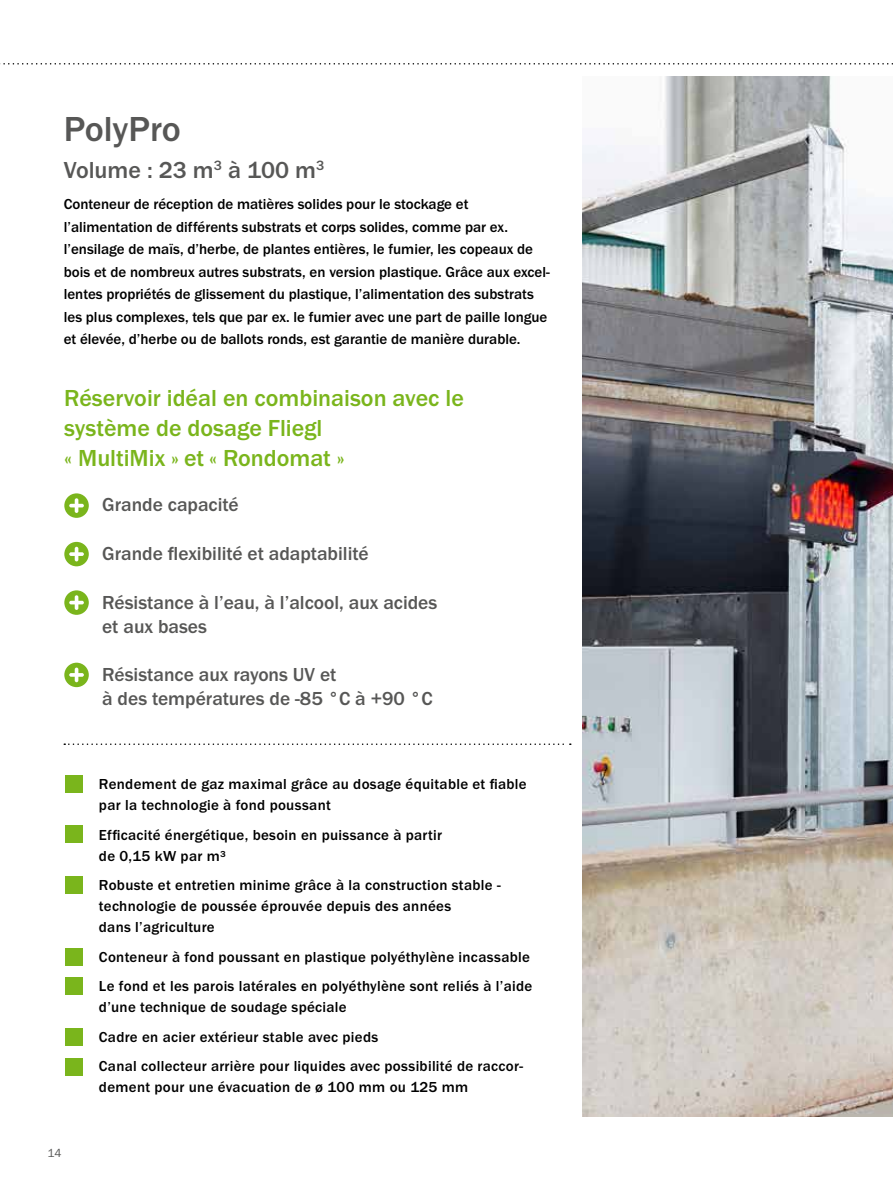
<style>
.page{position:relative;width:893px;height:1191px;background:#fff}
.page>*{position:absolute;margin:0;border:0;box-sizing:border-box;transform-origin:0 0}
.t1{font:500 36px "Franklin Gothic URW";color:#575756}
.t2{font:500 24px/30px "Franklin Gothic URW";color:#7ab51c}
.t3{font:500 24px "Franklin Gothic URW";color:#575756}
.t4{font:500 19.5px/23.4px "Franklin Gothic URW";color:#575756}
.t5{font:500 15px/22.5px "Franklin Gothic URW";letter-spacing:.015em;color:#000}
.t6{font:12px "Franklin Gothic URW Boo";color:#575756}
</style>
<div class="page">
<svg style="left:0;top:63px;width:893px;height:2px"></svg>
<img style="left:582px;top:77px;width:311px;height:1039px">
<svg style="left:63px;top:492px;width:27px;height:27px"></svg>
<div style="left:64px;top:493px;width:25px;height:25px;background:#7ab51c;border-radius:50%"></div>
<svg style="left:69px;top:498px;width:15px;height:15px"></svg>
<svg style="left:63px;top:541px;width:27px;height:26px"></svg>
<div style="left:64px;top:542px;width:25px;height:24px;background:#7ab51c;border-radius:50%"></div>
<svg style="left:69px;top:547px;width:15px;height:14px"></svg>
<svg style="left:63px;top:589px;width:27px;height:27px"></svg>
<div style="left:64px;top:590px;width:25px;height:25px;background:#7ab51c;border-radius:50%"></div>
<svg style="left:69px;top:595px;width:15px;height:15px"></svg>
<svg style="left:63px;top:661px;width:27px;height:27px"></svg>
<div style="left:64px;top:662px;width:25px;height:25px;background:#7ab51c;border-radius:50%"></div>
<svg style="left:69px;top:667px;width:15px;height:15px"></svg>
<div style="left:66px;top:776px;width:17px;height:17px;background:#7ab51c"></div>
<div style="left:66px;top:825px;width:17px;height:17px;background:#7ab51c"></div>
<div style="left:66px;top:876px;width:17px;height:17px;background:#7ab51c"></div>
<div style="left:66px;top:949px;width:17px;height:17px;background:#7ab51c"></div>
<div style="left:66px;top:978px;width:17px;height:17px;background:#7ab51c"></div>
<div style="left:66px;top:1028px;width:17px;height:17px;background:#7ab51c"></div>
<div style="left:66px;top:1059px;width:17px;height:17px;background:#7ab51c"></div>
<svg style="left:64px;top:743px;width:507px;height:2px"></svg>
<h1 class="t1" style="left:64px;top:107px;width:119px">PolyPro</h1>
<h2 class="t3" style="left:64px;top:155px;width:262px">Volume : 23 m<sup>3</sup> à 100 m<sup>3</sup></h2>
<p class="t5" style="left:64px;top:193px;width:487px">Conteneur de réception de matières solides pour le stockage et l’alimentation de différents substrats et corps solides, comme par ex. l’ensilage de maïs, d’herbe, de plantes entières, le fumier, les copeaux de bois et de nombreux autres substrats, en version plastique. Grâce aux excel&shy;lentes propriétés de glissement du plastique, l’alimentation des substrats les plus complexes, tels que par ex. le fumier avec une part de paille longue et élevée, d’herbe ou de ballots ronds, est garantie de manière durable.</p>
<h2 class="t2" style="left:64px;top:382px;width:401px">Réservoir idéal en combinaison avec le système de dosage Fliegl<br>« MultiMix » et « Rondomat »</h2>
<h3 class="t4" style="left:102px;top:493px;width:138px">Grande capacité</h3>
<h3 class="t4" style="left:102px;top:541px;width:268px">Grande flexibilité et adaptabilité</h3>
<h3 class="t4" style="left:102px;top:590px;width:337px">Résistance à l’eau, à l’alcool, aux acides et aux bases</h3>
<h3 class="t4" style="left:102px;top:663px;width:332px">Résistance aux rayons UV et<br>à des températures de -85 °C à +90 °C</h3>
<p class="t6" style="left:48px;top:1145px;width:16px">14</p>
<p class="t5" style="left:99px;top:773px;width:429px;line-height:21px">Rendement de gaz maximal grâce au dosage équitable et fiable par la technologie à fond poussant</p>
<p class="t5" style="left:99px;top:824px;width:345px;line-height:21px">Efficacité énergétique, besoin en puissance à partir de 0,15 kW par m³</p>
<p class="t5" style="left:99px;top:874px;width:403px;line-height:21px">Robuste et entretien minime grâce à la construction stable - technologie de poussée éprouvée depuis des années<br>dans l’agriculture</p>
<p class="t5" style="left:99px;top:941px;width:435px;line-height:29.5px">Conteneur à fond poussant en plastique polyéthylène incassable<br>Le fond et les parois latérales en polyéthylène sont reliés à l’aide</p>
<p class="t5" style="left:99px;top:992px;width:426px;line-height:29.5px">d’une technique de soudage spéciale<br>Cadre en acier extérieur stable avec pieds<br>Canal collecteur arrière pour liquides avec possibilité de raccor-</p>
<p class="t5" style="left:99px;top:1075px;width:371px">dement pour une évacuation de ø 100 mm ou 125 mm</p>
</div>
